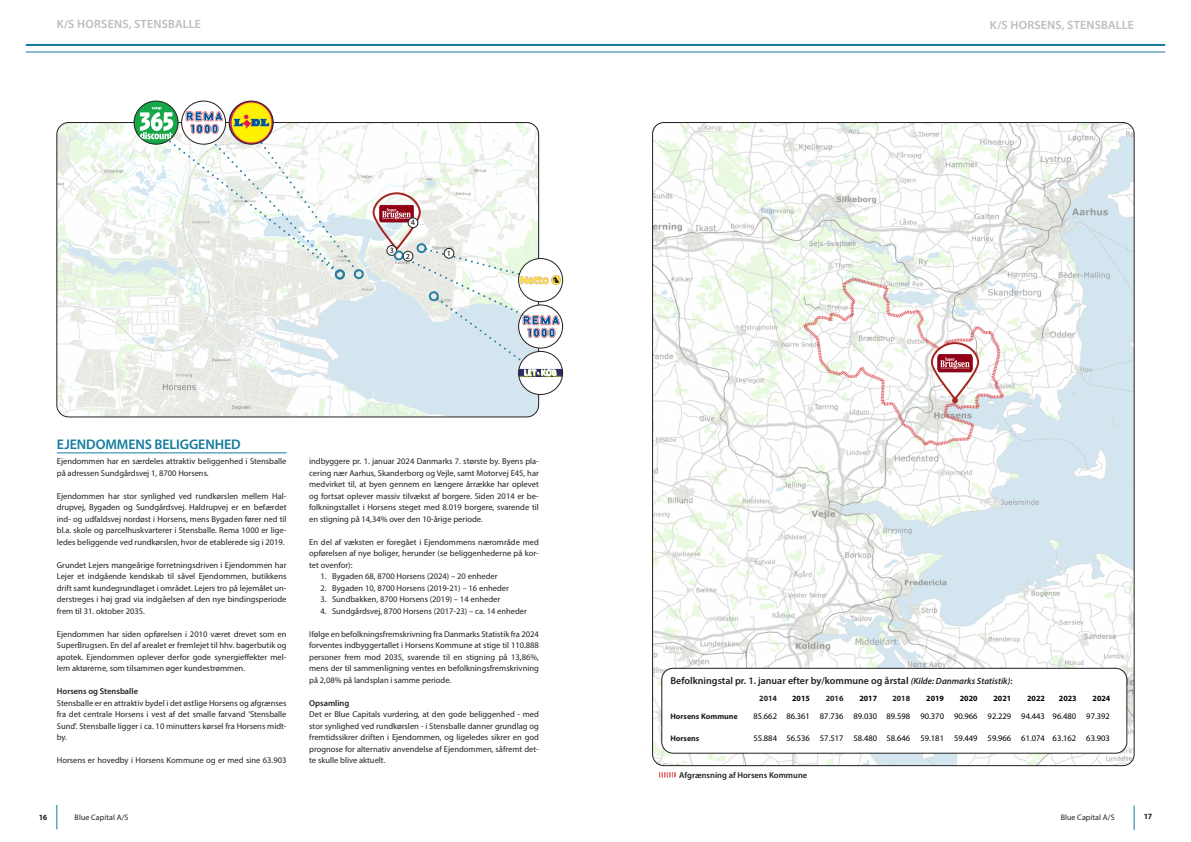
<style>
.page{position:relative;width:1191px;height:842px;background:#fff}
.page>*{position:absolute;margin:0;border:0;box-sizing:border-box;transform-origin:0 0}
._04_Big_Subheader{font:600 14px "Myriad Pro";letter-spacing:-.005em;color:#147b9e}
.t1{font:600 12px "Myriad Pro";letter-spacing:.015em;color:#bcbdc0}
.brødtekst_JW{font:600 10px "Myriad Pro";color:#231f20}
.brødtekst_JW-2{font:8.5px/11.5px "Myriad Pro";color:#231f20;text-align:justify}
.brødtekst_JW-3{font:8.5px "Myriad Pro";color:#000}
.brødtekst_JW-4{font:600 8.5px "Myriad Pro";color:#231f20}
.brødtekst_JW-5{font:700 8px "Myriad Pro";color:#231f20}
.brødtekst_JW-6{font:700 8px "Myriad Pro";color:#000}
.t2{font:8px "Myriad Pro";letter-spacing:.01em;color:#231f20}
.brødtekst_JW-7{font:italic 8px "Myriad Pro";color:#231f20}
.brødtekst_JW-8{font:8px "Myriad Pro";color:#000}
.s1{font-style:italic;font-size:9px}
.s2{font-size:9px}
</style>
<div class="page">
<hr style="left:26px;top:52px;width:1139px;height:1px;background:#147b9e">
<hr style="left:26px;top:44px;width:1139px;height:2px;background:#147b9e">
<svg style="left:1134px;top:805px;width:1px;height:25px"></svg>
<svg style="left:57px;top:805px;width:1px;height:24px"></svg>
<hr style="left:57px;top:453px;width:229px;height:1px;background:#147b9e">
<img style="left:57px;top:123px;width:481px;height:294px">
<hr style="left:538px;top:123px;width:1px;height:294px;background:#aeaeae">
<div style="left:518px;top:351px;width:44px;height:43px;background:#fff;border-radius:50%"></div>
<img style="left:520px;top:369px;width:41px;height:8px">
<div style="left:518px;top:351px;width:45px;height:44px;border:1px solid #231f20;border-radius:50%"></div>
<img style="left:652px;top:123px;width:482px;height:643px">
<div style="left:662px;top:668px;width:464px;height:85px;background:#fff;border-radius:11px"></div>
<div style="left:661px;top:668px;width:466px;height:86px;border:1px solid #231f20;border-radius:11px"></div>
<svg style="left:659px;top:772px;width:16px;height:5px"></svg>
<svg style="left:803px;top:277px;width:202px;height:169px"></svg>
<div style="left:935px;top:346px;width:39px;height:35px;background:#fff;border-radius:50%"></div>
<img style="left:935px;top:353px;width:39px;height:21px">
<div style="left:935px;top:346px;width:39px;height:35px;border:1px solid #fff;border-radius:50%"></div>
<div style="left:518px;top:258px;width:45px;height:44px;border:1px solid #231f20;border-radius:50%"></div>
<div style="left:181px;top:101px;width:45px;height:43px;border:1px solid #231f20;border-radius:50%"></div>
<img style="left:232px;top:101px;width:39px;height:10px">
<div style="left:229px;top:101px;width:44px;height:43px;border:1px solid #231f20;border-radius:50%"></div>
<svg style="left:163px;top:111px;width:202px;height:170px"></svg>
<img style="left:134px;top:101px;width:44px;height:43px">
<div style="left:134px;top:101px;width:44px;height:43px;border:1px solid #231f20;border-radius:50%"></div>
<svg style="left:371px;top:191px;width:189px;height:179px"></svg>
<div style="left:518px;top:305px;width:45px;height:43px;border:1px solid #231f20;border-radius:50%"></div>
<h2 class="t1" style="left:57px;top:17px;width:146px">K/S HORSENS, STENSBALLE</h2>
<h2 class="t1" style="left:990px;top:17px;width:146px">K/S HORSENS, STENSBALLE</h2>
<p class="brødtekst_JW-8" style="left:390px;top:245px;width:6px">3</p>
<p class="brødtekst_JW-8" style="left:411px;top:218px;width:6px">4</p>
<p class="brødtekst_JW-8" style="left:406px;top:251px;width:6px">2</p>
<p class="brødtekst_JW-8" style="left:447px;top:248px;width:6px">1</p>
<p class="_04_Big_Subheader" style="left:57px;top:435px;width:185px">EJENDOMMENS BELIGGENHED</p>
<p class="brødtekst_JW-2" style="left:57px;top:455px;width:231px">Ejendommen har en særdeles attraktiv beliggenhed i Stensballe på adressen Sundgårdsvej 1, 8700 Horsens.</p>
<p class="brødtekst_JW-2" style="left:57px;top:490px;width:231px">Ejendommen har stor synlighed ved rundkørslen mellem Hal&shy;drupvej, Bygaden og Sundgårdsvej. Haldrupvej er en befærdet ind- og udfaldsvej nordøst i Horsens, mens Bygaden fører ned til bl.a. skole og parcelhuskvarterer i Stensballe. Rema 1000 er lige&shy;ledes beliggende ved rundkørslen, hvor de etablerede sig i 2019.</p>
<p class="brødtekst_JW-2" style="left:57px;top:559px;width:231px">Grundet Lejers mangeårige forretningsdriven i Ejendommen har Lejer et indgående kendskab til såvel Ejendommen, butikkens drift samt kundegrundlaget i området. Lejers tro på lejemålet un&shy;derstreges i høj grad via indgåelsen af den nye bindingsperiode frem til 31. oktober 2035.</p>
<p class="brødtekst_JW-2" style="left:57px;top:628px;width:231px">Ejendommen har siden opførelsen i 2010 været drevet som en SuperBrugsen. En del af arealet er fremlejet til hhv. bagerbutik og apotek. Ejendommen oplever derfor gode synergieffekter mel&shy;lem aktørerne, som tilsammen øger kundestrømmen.</p>
<p class="brødtekst_JW-4" style="left:57px;top:686px;width:83px">Horsens og Stensballe</p>
<p class="brødtekst_JW-2" style="left:57px;top:697px;width:231px">Stensballe er en attraktiv bydel i det østlige Horsens og afgrænses fra det centrale Horsens i vest af det smalle farvand 'Stensballe Sund'. Stensballe ligger i ca. 10 minutters kørsel fra Horsens midt&shy;by.</p>
<p class="brødtekst_JW-2" style="left:57px;top:754px;width:231px">Horsens er hovedby i Horsens Kommune og er med sine 63.903</p>
<p class="brødtekst_JW-2" style="left:309px;top:455px;width:231px">indbyggere pr. 1. januar 2024 Danmarks 7. største by. Byens pla&shy;cering nær Aarhus, Skanderborg og Vejle, samt Motorvej E45, har medvirket til, at byen gennem en længere årrække har oplevet og fortsat oplever massiv tilvækst af borgere. Siden 2014 er be&shy;folkningstallet i Horsens steget med 8.019 borgere, svarende til en stigning på 14,34% over den 10-årige periode.</p>
<p class="brødtekst_JW-2" style="left:309px;top:536px;width:231px">En del af væksten er foregået i Ejendommens nærområde med opførelsen af nye boliger, herunder (se beliggenhederne på kor&shy;tet ovenfor):</p>
<p class="brødtekst_JW-2" style="left:320px;top:570px;width:178px">1. Bygaden 68, 8700 Horsens (2024) – 20 enheder</p>
<p class="brødtekst_JW-2" style="left:320px;top:582px;width:190px">2. Bygaden 10, 8700 Horsens (2019-21) – 16 enheder</p>
<p class="brødtekst_JW-2" style="left:320px;top:593px;width:181px">3. Sundbakken, 8700 Horsens (2019) – 14 enheder</p>
<p class="brødtekst_JW-2" style="left:320px;top:605px;width:208px">4. Sundgårdsvej, 8700 Horsens (2017-23) – ca. 14 enheder</p>
<p class="brødtekst_JW-2" style="left:309px;top:628px;width:231px">Ifølge en befolkningsfremskrivning fra Danmarks Statistik fra 2024 forventes indbyggertallet i Horsens Kommune at stige til 110.888 personer frem mod 2035, svarende til en stigning på 13,86%, mens der til sammenligning ventes en befolkningsfremskrivning på 2,08% på landsplan i samme periode.</p>
<p class="brødtekst_JW-4" style="left:309px;top:697px;width:42px">Opsamling</p>
<p class="brødtekst_JW-2" style="left:309px;top:708px;width:231px">Det er Blue Capitals vurdering, at den gode beliggenhed - med stor synlighed ved rundkørslen - i Stensballe danner grundlag og fremtidssikrer driften i Ejendommen, og ligeledes sikrer en god prognose for alternativ anvendelse af Ejendommen, såfremt det&shy;te skulle blive aktuelt.</p>
<p class="brødtekst_JW" style="left:670px;top:674px;width:343px">Befolkningstal pr. 1. januar efter by/kommune og årstal <span class="s1">(Kilde: Danmarks Statistik)</span><span class="s2">:</span></p>
<p class="brødtekst_JW-5" style="left:759px;top:693px;width:19px">2014</p>
<p class="brødtekst_JW-6" style="left:792px;top:693px;width:19px">2015</p>
<p class="brødtekst_JW-5" style="left:825px;top:693px;width:19px">2016</p>
<p class="brødtekst_JW-6" style="left:859px;top:693px;width:19px">2017</p>
<p class="brødtekst_JW-5" style="left:892px;top:693px;width:19px">2018</p>
<p class="brødtekst_JW-6" style="left:926px;top:693px;width:19px">2019</p>
<p class="brødtekst_JW-6" style="left:960px;top:693px;width:19px">2020</p>
<p class="brødtekst_JW-6" style="left:993px;top:693px;width:19px">2021</p>
<p class="brødtekst_JW-6" style="left:1027px;top:693px;width:19px">2022</p>
<p class="brødtekst_JW-6" style="left:1059px;top:693px;width:19px">2023</p>
<p class="brødtekst_JW-6" style="left:1092px;top:693px;width:19px">2024</p>
<p class="brødtekst_JW-5" style="left:670px;top:711px;width:69px">Horsens Kommune</p>
<p class="brødtekst_JW-3" style="left:753px;top:711px;width:25px">85.662</p>
<p class="brødtekst_JW-3" style="left:786px;top:711px;width:25px">86.361</p>
<p class="brødtekst_JW-3" style="left:820px;top:711px;width:25px">87.736</p>
<p class="brødtekst_JW-3" style="left:853px;top:711px;width:25px">89.030</p>
<p class="brødtekst_JW-3" style="left:886px;top:711px;width:25px">89.598</p>
<p class="brødtekst_JW-3" style="left:920px;top:711px;width:25px">90.370</p>
<p class="brødtekst_JW-3" style="left:954px;top:711px;width:25px">90.966</p>
<p class="brødtekst_JW-3" style="left:987px;top:711px;width:25px">92.229</p>
<p class="brødtekst_JW-3" style="left:1021px;top:711px;width:25px">94.443</p>
<p class="brødtekst_JW-3" style="left:1052px;top:711px;width:25px">96.480</p>
<p class="brødtekst_JW-3" style="left:1086px;top:711px;width:25px">97.392</p>
<p class="brødtekst_JW-5" style="left:670px;top:733px;width:30px">Horsens</p>
<p class="brødtekst_JW-3" style="left:753px;top:733px;width:25px">55.884</p>
<p class="brødtekst_JW-3" style="left:786px;top:733px;width:25px">56.536</p>
<p class="brødtekst_JW-3" style="left:820px;top:733px;width:25px">57.517</p>
<p class="brødtekst_JW-3" style="left:853px;top:733px;width:25px">58.480</p>
<p class="brødtekst_JW-3" style="left:886px;top:733px;width:25px">58.646</p>
<p class="brødtekst_JW-3" style="left:920px;top:733px;width:25px">59.181</p>
<p class="brødtekst_JW-3" style="left:954px;top:733px;width:25px">59.449</p>
<p class="brødtekst_JW-3" style="left:987px;top:733px;width:25px">59.966</p>
<p class="brødtekst_JW-3" style="left:1021px;top:733px;width:25px">61.074</p>
<p class="brødtekst_JW-3" style="left:1052px;top:733px;width:25px">63.162</p>
<p class="brødtekst_JW-3" style="left:1086px;top:733px;width:25px">63.903</p>
<p class="brødtekst_JW-4" style="left:679px;top:769px;width:129px">Afgrænsning af Horsens Kommune</p>
<p class="brødtekst_JW-7" style="left:1037px;top:734px;width:81px">Kilde: Danmarks Statistik</p>
<p class="brødtekst_JW-5" style="left:39px;top:812px;width:10px">16</p>
<p class="t2" style="left:75px;top:813px;width:55px">Blue Capital A/S</p>
<p class="t2" style="left:1060px;top:812px;width:55px">Blue Capital A/S</p>
<p class="brødtekst_JW-5" style="left:1143px;top:811px;width:10px">17</p>
</div>
